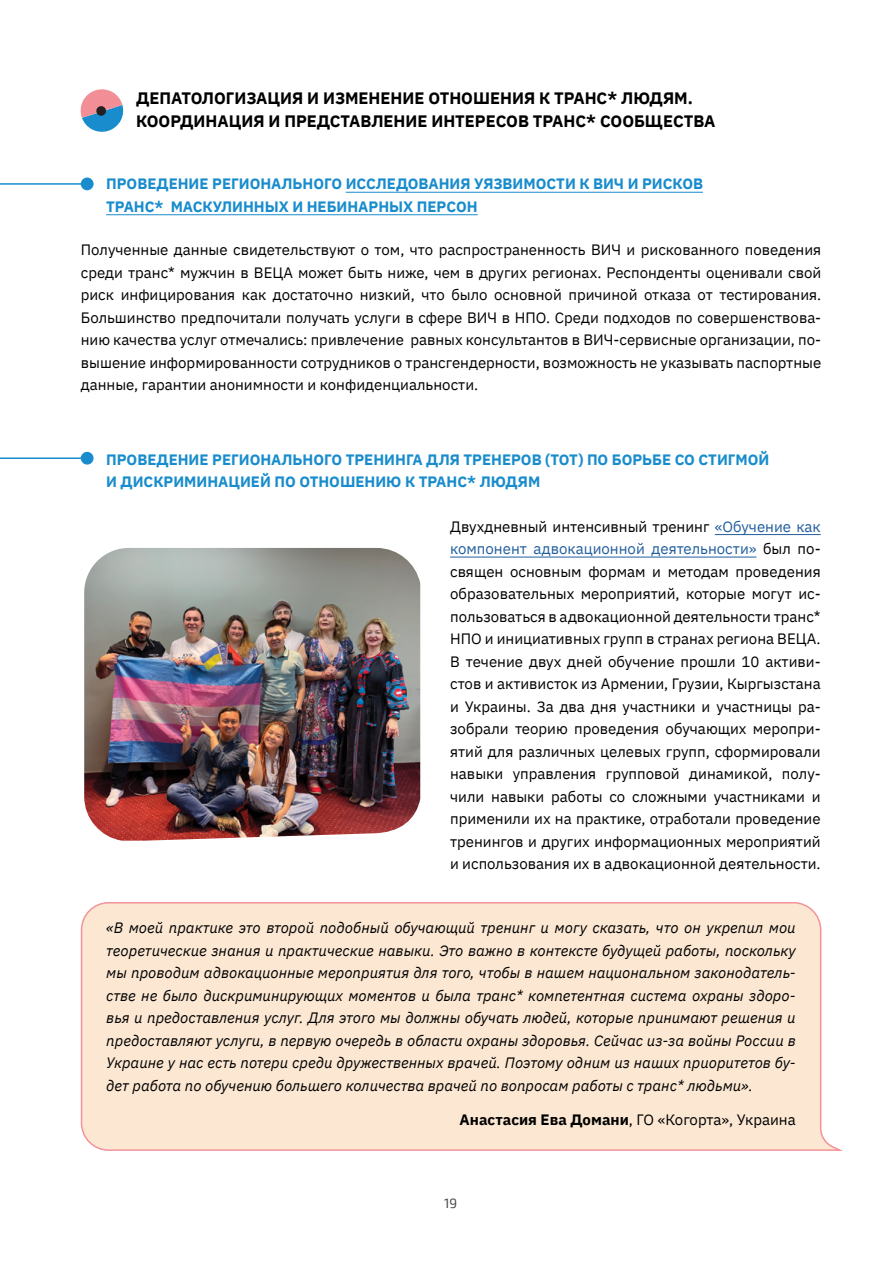
<style>
.page{position:relative;width:893px;height:1263px;background:#fff}
.page>*{position:absolute;margin:0;border:0;box-sizing:border-box;transform-origin:0 0}
.t1{font:700 16.5px/22.5px "IBM Plex Sans";color:#000}
.t2{font:15px/22.5px "IBM Plex Sans";color:#000;text-align:justify}
.t3{font:italic 15px/22.5px "IBM Plex Sans";color:#000;text-align:justify}
.t4{font:700 15px/22.5px "IBM Plex Sans";color:#188ccc}
.t5{font:13.5px "Exo 2";color:#484949}
.s1{color:#215e9e}
.s2{font-weight:700}
</style>
<div class="page">
<div style="left:80px;top:902px;width:763px;height:249px;background:#fbe7d2"></div>
<hr style="left:346px;top:192px;width:357px;height:1px;background:#188ccc">
<hr style="left:106px;top:214px;width:372px;height:1px;background:#188ccc">
<hr style="left:715px;top:534px;width:106px;height:1px;background:#215e9e">
<hr style="left:450px;top:557px;width:306px;height:1px;background:#215e9e">
<div style="left:81px;top:178px;width:13px;height:12px;background:#188ccc;border-radius:50%"></div>
<div style="left:81px;top:452px;width:13px;height:13px;background:#188ccc;border-radius:50%"></div>
<hr style="left:0;top:183px;width:87px;height:2px;background:#188ccc">
<hr style="left:0;top:457px;width:87px;height:2px;background:#188ccc">
<svg style="left:80px;top:89px;width:44px;height:43px"></svg>
<img style="left:84px;top:548px;width:336px;height:293px">
<p class="t1" style="left:136px;top:86px;width:581px">ДЕПАТОЛОГИЗАЦИЯ И ИЗМЕНЕНИЕ ОТНОШЕНИЯ К ТРАНС* ЛЮДЯМ.<br>КООРДИНАЦИЯ И ПРЕДСТАВЛЕНИЕ ИНТЕРЕСОВ ТРАНС* СООБЩЕСТВА</p>
<p class="t4" style="left:106px;top:171px;width:598px">ПРОВЕДЕНИЕ РЕГИОНАЛЬНОГО ИССЛЕДОВАНИЯ УЯЗВИМОСТИ К ВИЧ И РИСКОВ<br>ТРАНС* МАСКУЛИННЫХ И НЕБИНАРНЫХ ПЕРСОН</p>
<p class="t2" style="left:81px;top:237px;width:742px">Полученные данные свидетельствуют о том, что распространенность ВИЧ и рискованного поведения среди транс* мужчин в ВЕЦА может быть ниже, чем в других регионах. Респонденты оценивали свой риск инфицирования как достаточно низкий, что было основной причиной отказа от тестирования.<br>Большинство предпочитали получать услуги в сфере ВИЧ в НПО. Среди подходов по совершенствова&shy;нию качества услуг отмечались: привлечение равных консультантов в ВИЧ-сервисные организации, по&shy;вышение информированности сотрудников о трансгендерности, возможность не указывать паспортные данные, гарантии анонимности и конфиденциальности.</p>
<p class="t4" style="left:106px;top:447px;width:665px">ПРОВЕДЕНИЕ РЕГИОНАЛЬНОГО ТРЕНИНГА ДЛЯ ТРЕНЕРОВ (ТОТ) ПО БОРЬБЕ СО СТИГМОЙ<br>И ДИСКРИМИНАЦИЕЙ ПО ОТНОШЕНИЮ К ТРАНС* ЛЮДЯМ</p>
<p class="t2" style="left:450px;top:514px;width:372px">Двухдневный интенсивный тренинг <span class="s1">«Обучение как компонент адвокационной деятельности»</span> был по&shy;священ основным формам и методам проведения образовательных мероприятий, которые могут ис&shy;пользоваться в адвокационной деятельности транс* НПО и инициативных групп в странах региона ВЕЦА.<br>В течение двух дней обучение прошли 10 активи&shy;стов и активисток из Армении, Грузии, Кыргызстана и Украины. За два дня участники и участницы ра&shy;зобрали теорию проведения обучающих меропри&shy;ятий для различных целевых групп, сформировали навыки управления групповой динамикой, полу&shy;чили навыки работы со сложными участниками и применили их на практике, отработали проведение тренингов и других информационных мероприятий и использования их в адвокационной деятельности.</p>
<p class="t3" style="left:106px;top:915px;width:691px">«В моей практике это второй подобный обучающий тренинг и могу сказать, что он укрепил мои теоретические знания и практические навыки. Это важно в контексте будущей работы, поскольку мы проводим адвокационные мероприятия для того, чтобы в нашем национальном законодатель&shy;стве не было дискриминирующих моментов и была транс* компетентная система охраны здоро&shy;вья и предоставления услуг. Для этого мы должны обучать людей, которые принимают решения и предоставляют услуги, в первую очередь в области охраны здоровья. Сейчас из-за войны России в Украине у нас есть потери среди дружественных врачей. Поэтому одним из наших приоритетов бу&shy;дет работа по обучению большего количества врачей по вопросам работы с транс* людьми».</p>
<p class="t2" style="left:460px;top:1108px;width:338px"><span class="s2">Анастасия Ева Домани</span>, ГО «Когорта», Украина</p>
<p class="t5" style="left:444px;top:1195px;width:15px">19</p>
</div>
